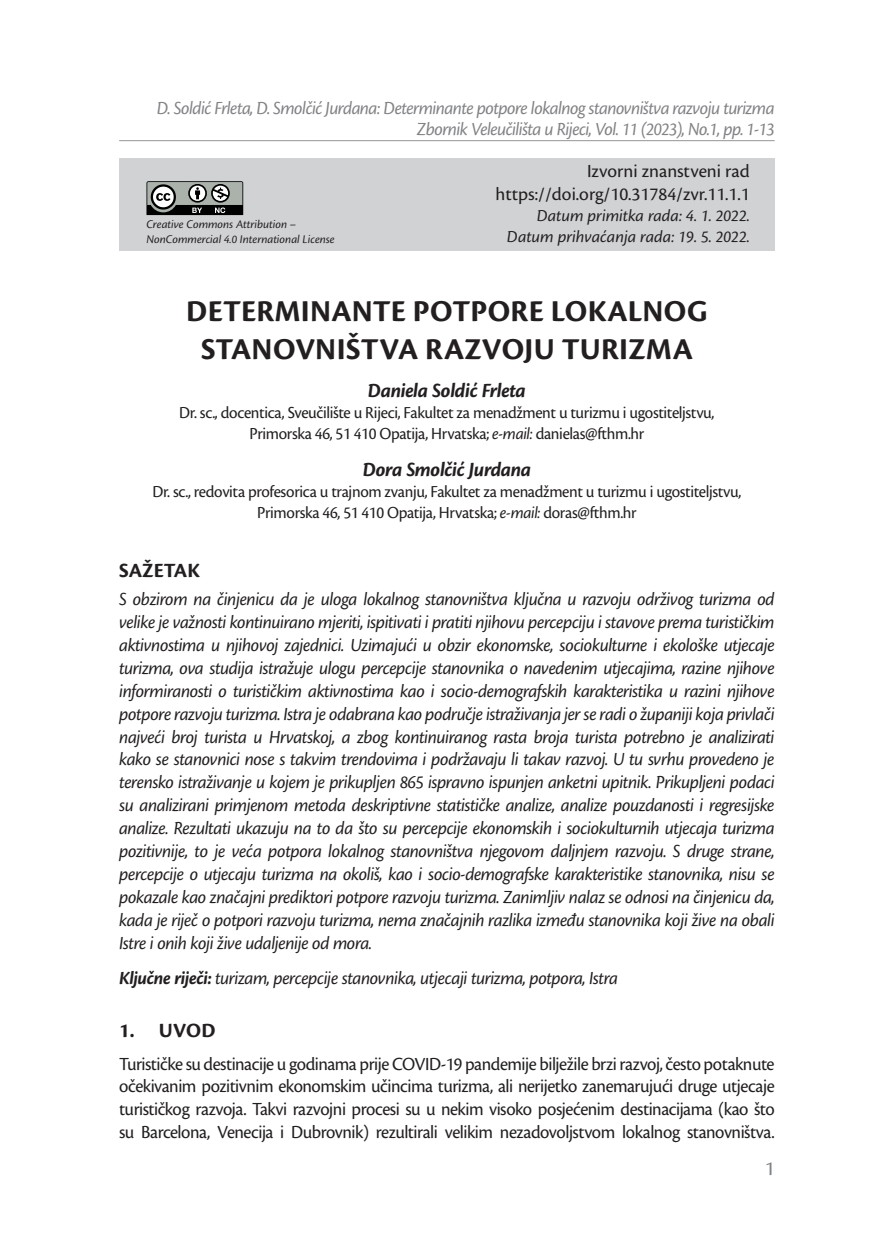
<style>
.page{position:relative;width:874px;height:1241px;background:#fff}
.page>*{position:absolute;margin:0;border:0;box-sizing:border-box;transform-origin:0 0}
.t1{font:700 31.5px/37.8px "Cronos Pro";letter-spacing:.01em;color:#231f20;text-align:center}
.t2{font:italic 700 21px "Cronos Pro";letter-spacing:-.02em;color:#231f20;scale:.96 1}
.t3{font:700 21px "Cronos Pro";color:#231f20}
.t4{font:21px "Cronos Pro";color:#808285}
.t5{font:italic 19.25px/22.9px "Cronos Pro";letter-spacing:-.025em;color:#231f20;text-align:justify;scale:.96 1}
.t6{font:19.25px/22.9px "Cronos Pro";letter-spacing:-.015em;color:#231f20;text-align:justify;scale:.96 1}
.t7{font:italic 19.25px/21px "Cronos Pro";letter-spacing:-.03em;color:#808285;text-align:right;scale:.96 1}
.t8{font:19.25px/23.1px "Cronos Pro";letter-spacing:-.015em;color:#231f20;text-align:right}
.t9{font:17.5px/21px "Cronos Pro";letter-spacing:-.02em;color:#231f20;text-align:center;scale:.96 1}
.t10{font:italic 17.5px/21px "Cronos Pro";color:#231f20;text-align:right}
.t11{font:italic 12.25px/14.7px "Cronos Pro";letter-spacing:-.005em;color:#231f20}
.s1{font-style:italic}
.s2{font-weight:700}
</style>
<div class="page">
<hr style="left:119px;top:140px;width:655px;height:1px;background:#939598">
<div style="left:119px;top:159px;width:655px;height:92px;background:#d1d2d4"></div>
<svg style="left:146px;top:181px;width:97px;height:34px;background:#727572"></svg>
<p class="t7" style="left:157px;top:98px;width:644px">D. Soldić Frleta, D. Smolčić Jurdana: Determinante potpore lokalnog stanovništva razvoju turizma<br>Zbornik Veleučilišta u Rijeci, Vol. 11 (2023), No.1, pp. 1-13</p>
<p class="t11" style="left:146px;top:217px;width:190px">Creative Commons Attribution –<br>NonCommercial 4.0 International License</p>
<p class="t8" style="left:495px;top:160px;width:255px">Izvorni znanstveni rad https://doi.org/10.31784/zvr.11.1.1</p>
<p class="t10" style="left:506px;top:206px;width:244px">Datum primitka rada: 4. 1. 2022.<br>Datum prihvaćanja rada: 19. 5. 2022.</p>
<h1 class="t1" style="left:186px;top:293px;width:522px">DETERMINANTE POTPORE LOKALNOG<br>STANOVNIŠTVA RAZVOJU TURIZMA</h1>
<p class="t2" style="left:368px;top:378px;width:166px">Daniela Soldić Frleta</p>
<p class="t9" style="left:179px;top:401px;width:558px">Dr. sc., docentica, Sveučilište u Rijeci, Fakultet za menadžment u turizmu i ugostiteljstvu,<br>Primorska 46, 51 410 Opatija, Hrvatska; <span class="s1">e-mail:</span> danielas@fthm.hr</p>
<p class="t2" style="left:362px;top:457px;width:177px">Dora Smolčić Jurdana</p>
<p class="t9" style="left:152px;top:481px;width:614px">Dr. sc., redovita profesorica u trajnom zvanju, Fakultet za menadžment u turizmu i ugostiteljstvu,<br>Primorska 46, 51 410 Opatija, Hrvatska; <span class="s1">e-mail:</span> doras@fthm.hr</p>
<p class="t3" style="left:119px;top:558px;width:82px">SAŽETAK</p>
<p class="t5" style="left:119px;top:587px;width:684px">S obzirom na činjenicu da je uloga lokalnog stanovništva ključna u razvoju održivog turizma od velike je važnosti kontinuirano mjeriti, ispitivati i pratiti njihovu percepciju i stavove prema turističkim aktivnostima u njihovoj zajednici. Uzimajući u obzir ekonomske, sociokulturne i ekološke utjecaje turizma, ova studija istražuje ulogu percepcije stanovnika o navedenim utjecajima, razine njihove informiranosti o turističkim aktivnostima kao i socio-demografskih karakteristika u razini njihove potpore razvoju turizma. Istra je odabrana kao područje istraživanja jer se radi o županiji koja privlači najveći broj turista u Hrvatskoj, a zbog kontinuiranog rasta broja turista potrebno je analizirati kako se stanovnici nose s takvim trendovima i podržavaju li takav razvoj. U tu svrhu provedeno je terensko istraživanje u kojem je prikupljen 865 ispravno ispunjen anketni upitnik. Prikupljeni podaci su analizirani primjenom metoda deskriptivne statističke analize, analize pouzdanosti i regresijske analize. Rezultati ukazuju na to da što su percepcije ekonomskih i sociokulturnih utjecaja turizma pozitivnije, to je veća potpora lokalnog stanovništva njegovom daljnjem razvoju. S druge strane, percepcije o utjecaju turizma na okoliš, kao i socio-demografske karakteristike stanovnika, nisu se pokazale kao značajni prediktori potpore razvoju turizma. Zanimljiv nalaz se odnosi na činjenicu da, kada je riječ o potpori razvoju turizma, nema značajnih razlika između stanovnika koji žive na obali Istre i onih koji žive udaljenije od mora.</p>
<p class="t5" style="left:119px;top:966px;width:521px"><span class="s2">Ključne riječi:</span> turizam, percepcije stanovnika, utjecaji turizma, potpora, Istra</p>
<p class="t3" style="left:119px;top:1017px;width:98px">1. UVOD</p>
<p class="t6" style="left:119px;top:1051px;width:684px">Turističke su destinacije u godinama prije COVID-19 pandemije bilježile brzi razvoj, često potaknute očekivanim pozitivnim ekonomskim učincima turizma, ali nerijetko zanemarujući druge utjecaje turističkog razvoja. Takvi razvojni procesi su u nekim visoko posjećenim destinacijama (kao što su Barcelona, Venecija i Dubrovnik) rezultirali velikim nezadovoljstvom lokalnog stanovništva.</p>
<p class="t4" style="left:764px;top:1156px;width:11px">1</p>
</div>
